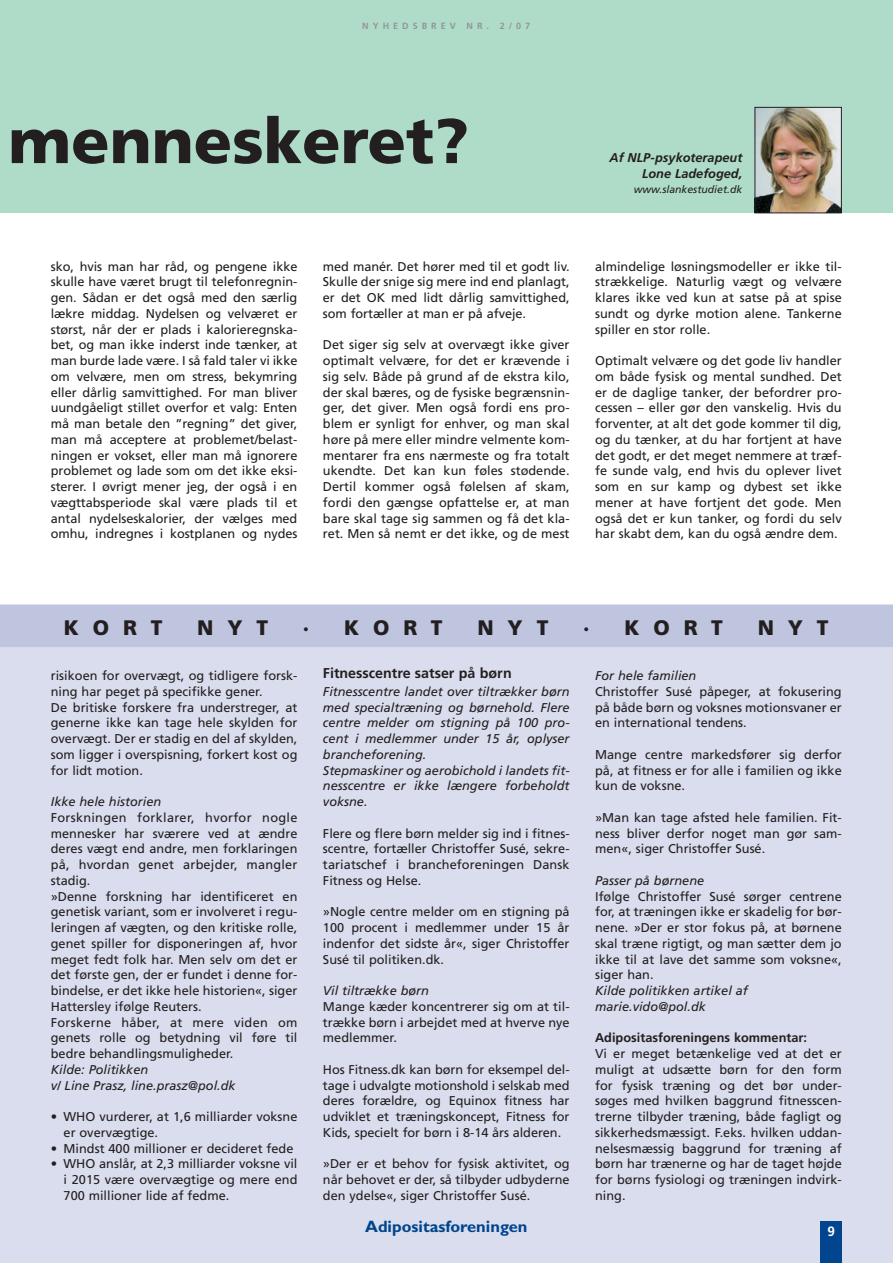
<style>
.page{position:relative;width:893px;height:1263px;background:#fff}
.page>*{position:absolute;margin:0;border:0;box-sizing:border-box;transform-origin:0 0}
.t1{font:900 63px "Frutiger";color:#231f20}
.t2{font:900 21px "Frutiger";letter-spacing:.66em;color:#231f20}
.t3{font:700 16.5px "Gill Sans";color:#00458d}
.t4{font:700 14.25px "Frutiger";color:#231f20}
.t5{font:700 13.5px "Frutiger";color:#fff}
.t6{font:12.75px/15.8px "Frutiger";color:#231f20;text-align:justify}
.t7{font:italic 12.75px/15.8px "Frutiger";color:#231f20}
.t8{font:italic 700 12.75px/15.8px "Frutiger";color:#231f20;text-align:right}
.t9{font:700 12.75px "Frutiger";color:#231f20}
.t10{font:italic 10.5px "Frutiger";color:#231f20}
.t11{font:700 9px "Frutiger";letter-spacing:.445em;color:#939598}
</style>
<div class="page">
<div style="left:0;top:630px;width:893px;height:633px;background:#dadded"></div>
<div style="left:0;top:604px;width:893px;height:43px;background:#bfc5df"></div>
<div style="left:0;top:1px;width:893px;height:212px;background:#aedcc8"></div>
<div style="left:820px;top:1221px;width:22px;height:42px;background:#00458d"></div>
<img style="left:757px;top:109px;width:83px;height:102px">
<div style="left:755px;top:107px;width:87px;height:106px;border:1px solid #231f20"></div>
<p class="t11" style="left:362px;top:22px;width:170px">NYHEDSBREV NR. 2/07</p>
<h1 class="t1" style="left:8px;top:116px;width:462px">menneskeret?</h1>
<p class="t8" style="left:609px;top:150px;width:134px">Af NLP-psykoterapeut<br>Lone Ladefoged,</p>
<p class="t10" style="left:634px;top:185px;width:110px">www.slankestudiet.dk</p>
<p class="t6" style="left:51px;top:259px;width:248px">sko, hvis man har råd, og pengene ikke skulle have været brugt til telefonregnin&shy;gen. Sådan er det også med den særlig lækre middag. Nydelsen og velværet er størst, når der er plads i kalorieregnska&shy;bet, og man ikke inderst inde tænker, at man burde lade være. I så fald taler vi ikke om velvære, men om stress, bekymring eller dårlig samvittighed. For man bliver uundgåeligt stillet overfor et valg: Enten må man betale den ”regning” det giver, man må acceptere at problemet/belast&shy;ningen er vokset, eller man må ignorere problemet og lade som om det ikke eksi&shy;sterer. I øvrigt mener jeg, der også i en vægttabsperiode skal være plads til et antal nydelseskalorier, der vælges med omhu, indregnes i kostplanen og nydes</p>
<p class="t6" style="left:323px;top:259px;width:248px">med manér. Det hører med til et godt liv.<br>Skulle der snige sig mere ind end planlagt, er det OK med lidt dårlig samvittighed, som fortæller at man er på afveje.</p>
<p class="t6" style="left:323px;top:338px;width:248px">Det siger sig selv at overvægt ikke giver optimalt velvære, for det er krævende i sig selv. Både på grund af de ekstra kilo, der skal bæres, og de fysiske begrænsnin&shy;ger, det giver. Men også fordi ens pro&shy;blem er synligt for enhver, og man skal høre på mere eller mindre velmente kom&shy;mentarer fra ens nærmeste og fra totalt ukendte. Det kan kun føles stødende.<br>Dertil kommer også følelsen af skam, fordi den gængse opfattelse er, at man bare skal tage sig sammen og få det kla&shy;ret. Men så nemt er det ikke, og de mest</p>
<p class="t6" style="left:595px;top:259px;width:248px">almindelige løsningsmodeller er ikke til&shy;strækkelige. Naturlig vægt og velvære klares ikke ved kun at satse på at spise sundt og dyrke motion alene. Tankerne spiller en stor rolle.</p>
<p class="t6" style="left:595px;top:354px;width:248px">Optimalt velvære og det gode liv handler om både fysisk og mental sundhed. Det er de daglige tanker, der befordrer pro&shy;cessen – eller gør den vanskelig. Hvis du forventer, at alt det gode kommer til dig, og du tænker, at du har fortjent at have det godt, er det meget nemmere at træf&shy;fe sunde valg, end hvis du oplever livet som en sur kamp og dybest set ikke mener at have fortjent det gode. Men også det er kun tanker, og fordi du selv har skabt dem, kan du også ændre dem.</p>
<h2 class="t2" style="left:64px;top:619px;width:100px">KORT</h2>
<h2 class="t2" style="left:197px;top:619px;width:72px">NYT</h2>
<h2 class="t2" style="left:303px;top:619px;width:141px">· KORT</h2>
<h2 class="t2" style="left:477px;top:619px;width:72px">NYT</h2>
<h2 class="t2" style="left:583px;top:619px;width:141px">· KORT</h2>
<h2 class="t2" style="left:758px;top:619px;width:72px">NYT</h2>
<p class="t6" style="left:51px;top:669px;width:248px;text-align:left">risikoen for overvægt, og tidligere forsk&shy;ning har peget på specifikke gener.<br>De britiske forskere fra understreger, at generne ikke kan tage hele skylden for overvægt. Der er stadig en del af skylden, som ligger i overspisning, forkert kost og for lidt motion.</p>
<p class="t7" style="left:51px;top:795px;width:112px">Ikke hele historien</p>
<p class="t6" style="left:51px;top:810px;width:248px;text-align:left">Forskningen forklarer, hvorfor nogle mennesker har sværere ved at ændre deres vægt end andre, men forklaringen på, hvordan genet arbejder, mangler stadig.<br>»Denne forskning har identificeret en genetisk variant, som er involveret i regu&shy;leringen af vægten, og den kritiske rolle, genet spiller for disponeringen af, hvor meget fedt folk har. Men selv om det er det første gen, der er fundet i denne for&shy;bindelse, er det ikke hele historien«, siger Hattersley ifølge Reuters.<br>Forskerne håber, at mere viden om genets rolle og betydning vil føre til bedre behandlingsmuligheder.</p>
<p class="t7" style="left:51px;top:1062px;width:186px">Kilde: Politikken<br>v/ Line Prasz, line.prasz@pol.dk</p>
<p class="t6" style="left:64px;top:1110px;width:235px;text-indent:-13px">• WHO vurderer, at 1,6 milliarder voksne er overvægtige.</p>
<p class="t6" style="left:51px;top:1141px;width:244px">• Mindst 400 millioner er decideret fede</p>
<p class="t6" style="left:64px;top:1157px;width:235px;text-indent:-13px">• WHO anslår, at 2,3 milliarder voksne vil i 2015 være overvægtige og mere end 700 millioner lide af fedme.</p>
<p class="t4" style="left:323px;top:667px;width:190px">Fitnesscentre satser på børn</p>
<p class="t7" style="left:323px;top:684px;width:248px">Fitnesscentre landet over tiltrækker børn med specialtræning og børnehold. Flere centre melder om stigning på 100 pro&shy;cent i medlemmer under 15 år, oplyser brancheforening.<br>Stepmaskiner og aerobichold i landets fit&shy;nesscentre er ikke længere forbeholdt voksne.</p>
<p class="t6" style="left:323px;top:826px;width:248px">Flere og flere børn melder sig ind i fitnes&shy;scentre, fortæller Christoffer Susé, sekre&shy;tariatschef i brancheforeningen Dansk Fitness og Helse.</p>
<p class="t6" style="left:323px;top:905px;width:248px">»Nogle centre melder om en stigning på 100 procent i medlemmer under 15 år indenfor det sidste år«, siger Christoffer Susé til politiken.dk.</p>
<p class="t7" style="left:323px;top:984px;width:108px">Vil tiltrække børn</p>
<p class="t6" style="left:323px;top:999px;width:248px">Mange kæder koncentrerer sig om at til&shy;trække børn i arbejdet med at hverve nye medlemmer.</p>
<p class="t6" style="left:323px;top:1062px;width:248px">Hos Fitness.dk kan børn for eksempel del&shy;tage i udvalgte motionshold i selskab med deres forældre, og Equinox fitness har udviklet et træningskoncept, Fitness for Kids, specielt for børn i 8-14 års alderen.</p>
<p class="t6" style="left:323px;top:1157px;width:248px">»Der er et behov for fysisk aktivitet, og når behovet er der, så tilbyder udbyderne den ydelse«, siger Christoffer Susé.</p>
<p class="t7" style="left:595px;top:669px;width:103px">For hele familien</p>
<p class="t6" style="left:595px;top:684px;width:248px">Christoffer Susé påpeger, at fokusering på både børn og voksnes motionsvaner er en international tendens.</p>
<p class="t6" style="left:595px;top:747px;width:248px">Mange centre markedsfører sig derfor på, at fitness er for alle i familien og ikke kun de voksne.</p>
<p class="t6" style="left:595px;top:810px;width:248px">»Man kan tage afsted hele familien. Fit&shy;ness bliver derfor noget man gør sam&shy;men«, siger Christoffer Susé.</p>
<p class="t7" style="left:595px;top:873px;width:111px">Passer på børnene</p>
<p class="t6" style="left:595px;top:889px;width:248px">Ifølge Christoffer Susé sørger centrene for, at træningen ikke er skadelig for bør&shy;nene. »Der er stor fokus på, at børnene skal træne rigtigt, og man sætter dem jo ikke til at lave det samme som voksne«, siger han.</p>
<p class="t7" style="left:595px;top:984px;width:154px">Kilde politikken artikel af marie.vido@pol.dk</p>
<p class="t9" style="left:595px;top:1033px;width:213px">Adipositasforeningens kommentar:</p>
<p class="t6" style="left:595px;top:1047px;width:248px">Vi er meget betænkelige ved at det er muligt at udsætte børn for den form for fysisk træning og det bør under&shy;søges med hvilken baggrund fitnesscen&shy;trerne tilbyder træning, både fagligt og sikkerhedsmæssigt. F.eks. hvilken uddan&shy;nelsesmæssig baggrund for træning af børn har trænerne og har de taget højde for børns fysiologi og træningen indvirk&shy;ning.</p>
<p class="t3" style="left:365px;top:1221px;width:164px">Adipositasforeningen</p>
<p class="t5" style="left:827px;top:1225px;width:9px">9</p>
</div>
